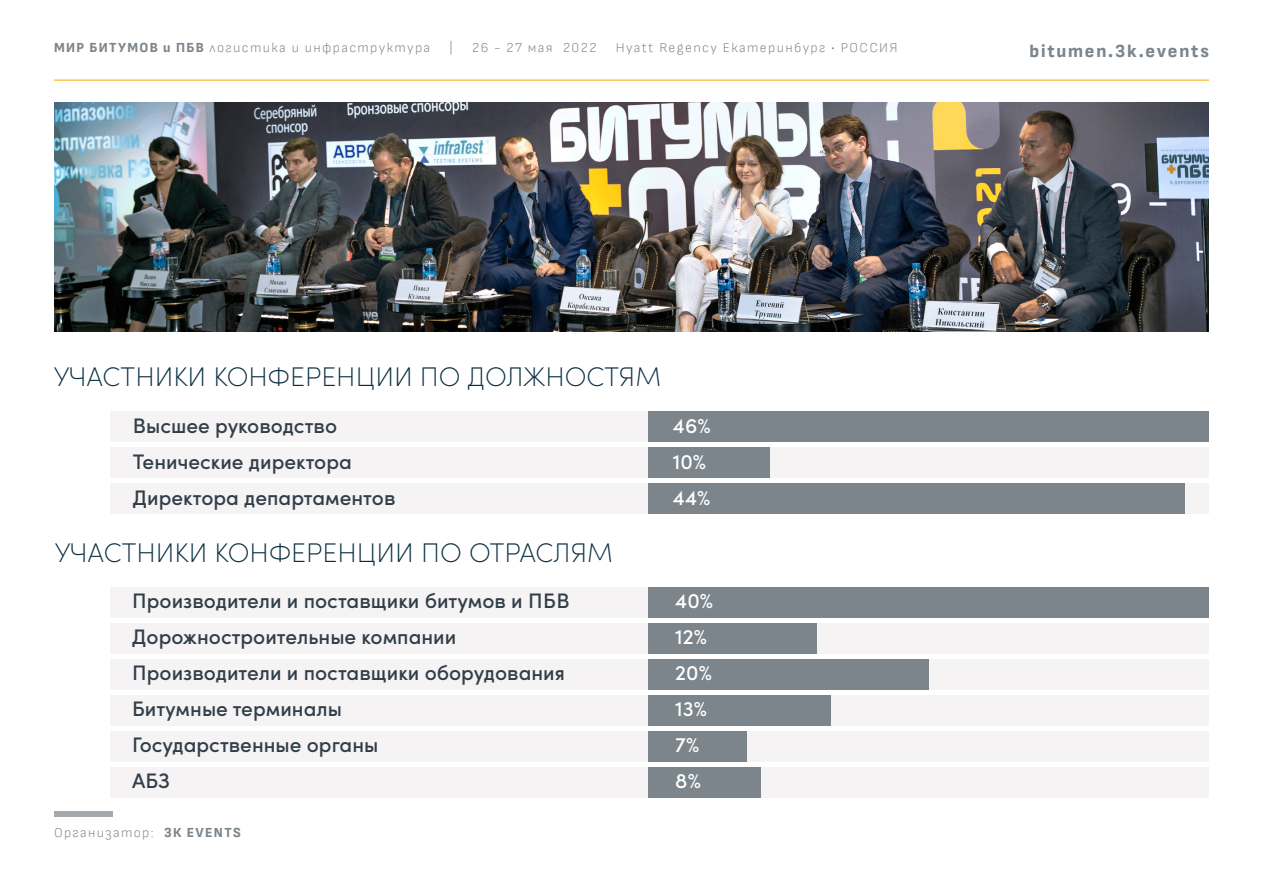
<style>
.page{position:relative;width:1263px;height:893px;background:#fff}
.page>*{position:absolute;margin:0;border:0;box-sizing:border-box;transform-origin:0 0}
.t1{font:200 27px "Sofia Pro";color:#0a2e40}
.t2{font:500 21px "Sofia Pro";color:#313e48}
.t3{font:500 21px "Sofia Pro";color:#fff}
.t4{font:800 18px "Sofia Sans";letter-spacing:.1em;color:#7c858c}
.t5{font:300 13.5px "Sofia Sans";letter-spacing:.1em;color:#7c858c}
.s1{font-weight:800}
</style>
<div class="page">
<hr style="left:54px;top:80px;width:1155px;height:1px;background:#ffa300">
<div style="left:54px;top:811px;width:59px;height:6px;background:#a3a9ad"></div>
<div style="left:111px;top:411px;width:1098px;height:31px;background:#f5f3f4"></div>
<div style="left:111px;top:483px;width:1098px;height:31px;background:#f5f3f4"></div>
<div style="left:111px;top:447px;width:1098px;height:31px;background:#f5f3f4"></div>
<div style="left:648px;top:411px;width:561px;height:31px;background:#7c858c"></div>
<div style="left:648px;top:447px;width:122px;height:31px;background:#7c858c"></div>
<div style="left:648px;top:483px;width:536px;height:31px;background:#7c858c"></div>
<div style="left:110px;top:587px;width:1098px;height:31px;background:#f5f3f4"></div>
<div style="left:110px;top:767px;width:1098px;height:31px;background:#f5f3f4"></div>
<div style="left:110px;top:731px;width:1098px;height:31px;background:#f5f3f4"></div>
<div style="left:110px;top:695px;width:1098px;height:31px;background:#f5f3f4"></div>
<div style="left:110px;top:659px;width:1098px;height:31px;background:#f5f3f4"></div>
<div style="left:110px;top:623px;width:1098px;height:31px;background:#f5f3f4"></div>
<div style="left:648px;top:587px;width:561px;height:31px;background:#7c858c"></div>
<div style="left:648px;top:623px;width:169px;height:31px;background:#7c858c"></div>
<div style="left:648px;top:659px;width:281px;height:31px;background:#7c858c"></div>
<div style="left:648px;top:695px;width:183px;height:31px;background:#7c858c"></div>
<div style="left:648px;top:731px;width:98px;height:31px;background:#7c858c"></div>
<div style="left:648px;top:767px;width:113px;height:31px;background:#7c858c"></div>
<img style="left:54px;top:102px;width:1155px;height:230px">
<p class="t5" style="left:54px;top:40px;width:378px"><span class="s1">МИР БИТУМOB и ПБВ</span> логистика и инфраструктура</p>
<p class="t5" style="left:450px;top:40px;width:5px">|</p>
<p class="t5" style="left:472px;top:40px;width:126px">26 - 27 мая 2022</p>
<p class="t5" style="left:616px;top:40px;width:283px">Hyatt Regency Екатеринбург • РОССИЯ</p>
<p class="t4" style="left:1029px;top:40px;width:181px">bitumen.3k.events</p>
<p class="t1" style="left:54px;top:357px;width:609px">УЧАСТHИКИ КОНФЕРЕНЦИИ ПО ДОЛЖНОСТЯМ</p>
<p class="t2" style="left:133px;top:410px;width:206px">Высшее руководство</p>
<p class="t3" style="left:673px;top:410px;width:39px">46%</p>
<p class="t2" style="left:133px;top:446px;width:221px">Тенические директора</p>
<p class="t3" style="left:673px;top:446px;width:35px">10%</p>
<p class="t2" style="left:133px;top:482px;width:264px">Директора департаментов</p>
<p class="t3" style="left:673px;top:482px;width:39px">44%</p>
<p class="t1" style="left:55px;top:533px;width:559px">УЧАСТHИКИ КОНФЕРЕНЦИИ ПО ОТРАСЛЯМ</p>
<p class="t2" style="left:132px;top:585px;width:439px">Производители и поставщики битумов и ПБВ</p>
<p class="t3" style="left:675px;top:585px;width:39px">40%</p>
<p class="t2" style="left:132px;top:621px;width:326px">Дорожностроительные компании</p>
<p class="t3" style="left:675px;top:621px;width:33px">12%</p>
<p class="t2" style="left:132px;top:657px;width:434px">Производители и поставщики оборудования</p>
<p class="t3" style="left:675px;top:657px;width:38px">20%</p>
<p class="t2" style="left:132px;top:693px;width:211px">Битумные терминалы</p>
<p class="t3" style="left:675px;top:693px;width:33px">13%</p>
<p class="t2" style="left:132px;top:729px;width:248px">Государственные органы</p>
<p class="t3" style="left:675px;top:729px;width:26px">7%</p>
<p class="t2" style="left:132px;top:765px;width:39px">АБЗ</p>
<p class="t3" style="left:675px;top:765px;width:27px">8%</p>
<p class="t5" style="left:54px;top:825px;width:188px">Организатор: <span class="s1">3К EVENTS</span></p>
</div>
